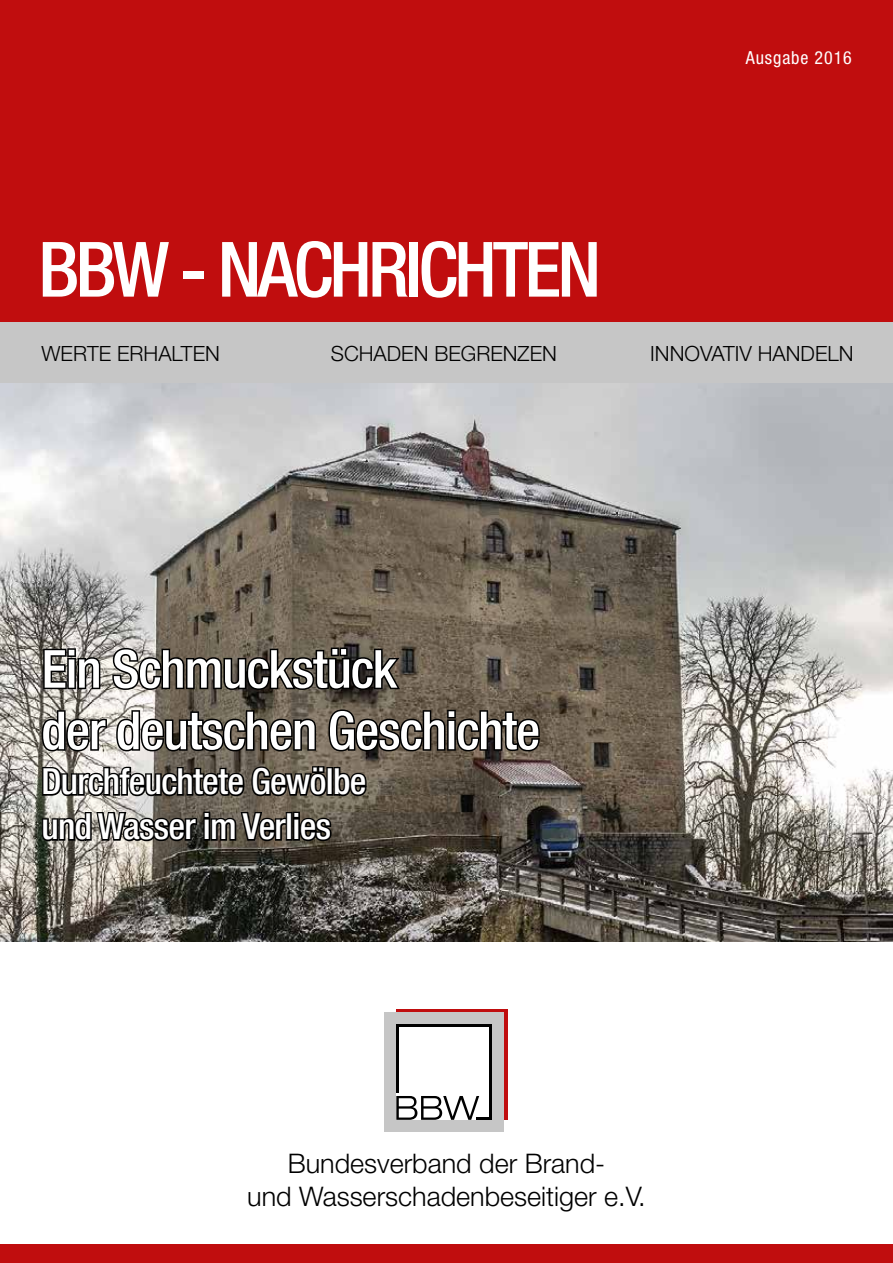
<style>
.page{position:relative;width:893px;height:1263px;background:#fff}
.page>*{position:absolute;margin:0;border:0;box-sizing:border-box;transform-origin:0 0}
.t1{font:500 condensed 76.35px "Helvetica Neue LT";letter-spacing:-.05em;color:#fff}
.t2{font:500 condensed 52.5px/61.5px "Helvetica Neue LT";letter-spacing:-.02em;color:#fff}
.t3{font:500 condensed 36px/45px "Helvetica Neue LT";letter-spacing:-.02em;color:#fff}
.t4{font:300 27px/32.4px "Helvetica Neue LT";color:#000;text-align:center}
.t5{font:300 21px "Helvetica Neue LT";color:#000}
.t6{font:condensed 18px "Helvetica Neue LT";letter-spacing:.05em;color:#fff}
</style>
<div class="page">
<img style="left:0;top:383px;width:893px;height:559px">
<div style="left:0;top:1244px;width:893px;height:19px;background:#c00d0e"></div>
<div style="left:0;top:0;width:893px;height:375px;background:#c00d0e"></div>
<div style="left:396px;top:1009px;width:111px;height:111px;background:#c00d0e"></div>
<div style="left:384px;top:1012px;width:120px;height:119px;background:#c6c6c6"></div>
<div style="left:396px;top:1024px;width:96px;height:96px;background:#000"></div>
<div style="left:400px;top:1027px;width:89px;height:90px;background:#fff"></div>
<div style="left:396px;top:1093px;width:80px;height:27px;background:#fff"></div>
<svg style="left:396px;top:1096px;width:83px;height:24px"></svg>
<div style="left:0;top:322px;width:893px;height:61px;background:#c6c6c6"></div>
<svg style="left:42px;top:647px;width:60px;height:44px;background:#585552"></svg>
<svg style="left:111px;top:646px;width:292px;height:45px;background:#423d36"></svg>
<svg style="left:40px;top:708px;width:501px;height:162px;background:#544e46"></svg>
<h1 class="t1" style="left:38px;top:224px;width:564px">BBW - NACHRICHTEN</h1>
<p class="t6" style="left:746px;top:47px;width:108px">Ausgabe 2016</p>
<p class="t5" style="left:42px;top:340px;width:180px">WERTE ERHALTEN</p>
<p class="t5" style="left:331px;top:340px;width:228px">SCHADEN BEGRENZEN</p>
<p class="t5" style="left:650px;top:340px;width:205px">INNOVATIV HANDELN</p>
<h2 class="t2" style="left:42px;top:638px;width:500px">Ein Schmuckstück<br>der deutschen Geschichte</h2>
<h3 class="t3" style="left:42px;top:758px;width:326px">Durchfeuchtete Gewölbe und Wasser im Verlies</h3>
<p class="t4" style="left:247px;top:1147px;width:400px">Bundesverband der Brand-<br>und Wasserschadenbeseitiger e.V.</p>
</div>
